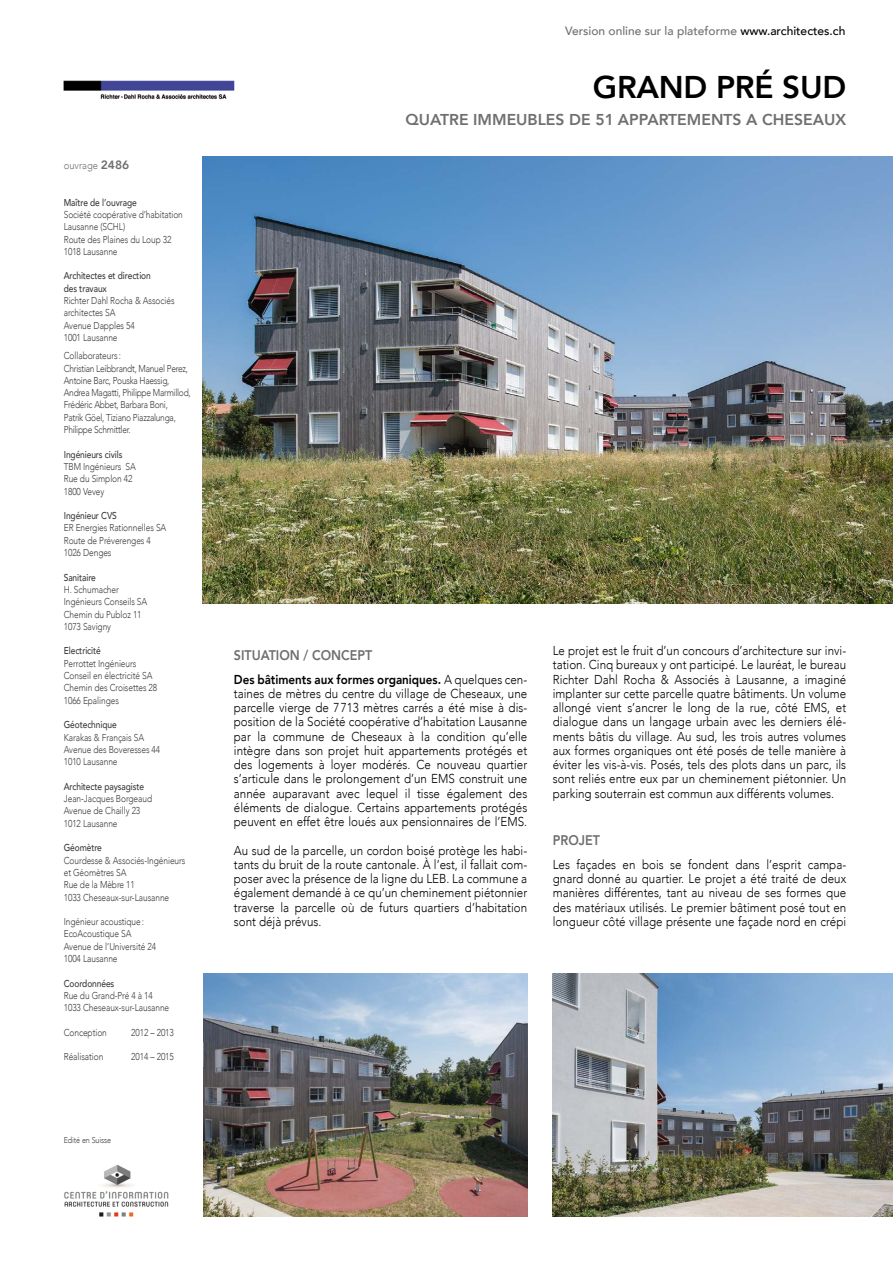
<style>
.page{position:relative;width:893px;height:1263px;background:#fff}
.page>*{position:absolute;margin:0;border:0;box-sizing:border-box;transform-origin:0 0}
.t1{font:800 31.35px "Avenir";letter-spacing:-.01em;color:#000}
.t2{font:800 15.75px "Avenir";color:#706f6f}
.t3{font:800 13.95px "Avenir";color:#706f6f;scale:.9 1}
.t4{font:300 12.9px/14.2px "Avenir";color:#000;text-align:justify;scale:.9 1}
.t5{font:500 12px "Avenir";color:#706f6f}
.t6{font:300 10.5px "Avenir";color:#706f6f;scale:.9 1}
.t7{font:300 10.05px/12.3px "Avenir";letter-spacing:-.01em;color:#3c3c3b;scale:.84 1}
.t8{font:300 10.05px/12.3px "Avenir";letter-spacing:-.03em;color:#3c3c3b;scale:.84 1}
.t9{font:500 10.05px/12.3px "Avenir";letter-spacing:-.01em;color:#3c3c3b;scale:.84 1}
.t10{font:300 8.55px "Avenir";letter-spacing:-.01em;color:#3c3c3b;scale:.84 1}
.s1{font-weight:800;font-size:12px}
.s2{color:#000}
.s3{font-weight:800}
</style>
<div class="page">
<img style="left:202px;top:157px;width:691px;height:446px">
<img style="left:63px;top:80px;width:172px;height:20px">
<img style="left:64px;top:1164px;width:105px;height:53px">
<img style="left:203px;top:974px;width:324px;height:242px">
<img style="left:553px;top:974px;width:340px;height:242px">
<p class="t6" style="left:64px;top:159px;width:74px">ouvrage <span class="s1">2486</span></p>
<p class="t9" style="left:64px;top:195px;width:89px">Maître de l’ouvrage</p>
<p class="t7" style="left:64px;top:208px;width:143px">Société coopérative d’habitation<br>Lausanne (SCHL)<br>Route des Plaines du Loup 32<br>1018 Lausanne</p>
<p class="t9" style="left:64px;top:269px;width:105px">Architectes et direction des travaux</p>
<p class="t7" style="left:64px;top:294px;width:133px">Richter Dahl Rocha &amp; Associés architectes SA<br>Avenue Dapples 54<br>1001 Lausanne</p>
<p class="t8" style="left:64px;top:350px;width:153px">Collaborateurs:<br>Christian Leibbrandt, Manuel Perez,<br>Antoine Barc, Pouska Haessig,<br>Andrea Magatti, Philippe Marmillod,<br>Frédéric Abbet, Barbara Boni,<br>Patrik Göel, Tiziano Piazzalunga,<br>Philippe Schmittler.</p>
<p class="t9" style="left:64px;top:447px;width:71px">Ingénieurs civils</p>
<p class="t7" style="left:64px;top:460px;width:87px">TBM Ingénieurs SA<br>Rue du Simplon 42<br>1800 Vevey</p>
<p class="t9" style="left:64px;top:509px;width:65px">Ingénieur CVS</p>
<p class="t7" style="left:64px;top:522px;width:124px">ER Energies Rationnelles SA<br>Route de Préverenges 4<br>1026 Denges</p>
<p class="t9" style="left:64px;top:570px;width:40px">Sanitaire</p>
<p class="t7" style="left:64px;top:583px;width:101px">H. Schumacher<br>Ingénieurs Conseils SA<br>Chemin du Publoz 11<br>1073 Savigny</p>
<p class="t9" style="left:64px;top:644px;width:46px">Electricité</p>
<p class="t7" style="left:64px;top:657px;width:113px">Perrottet Ingénieurs<br>Conseil en électricité SA<br>Chemin des Croisettes 28<br>1066 Epalinges</p>
<p class="t9" style="left:64px;top:718px;width:65px">Géotechnique</p>
<p class="t7" style="left:64px;top:731px;width:116px">Karakas &amp; Français SA<br>Avenue des Boveresses 44<br>1010 Lausanne</p>
<p class="t9" style="left:64px;top:779px;width:97px">Architecte paysagiste</p>
<p class="t7" style="left:64px;top:792px;width:107px">Jean-Jacques Borgeaud<br>Avenue de Chailly 23<br>1012 Lausanne</p>
<p class="t9" style="left:64px;top:841px;width:47px">Géomètre</p>
<p class="t7" style="left:64px;top:854px;width:146px">Courdesse &amp; Associés-Ingénieurs et Géomètres SA<br>Rue de la Mèbre 11<br>1033 Cheseaux-sur-Lausanne</p>
<p class="t7" style="left:64px;top:915px;width:111px">Ingénieur acoustique:<br>EcoAcoustique SA<br>Avenue de l’Université 24<br>1004 Lausanne</p>
<p class="t9" style="left:64px;top:976px;width:62px">Coordonnées</p>
<p class="t7" style="left:64px;top:989px;width:127px">Rue du Grand-Pré 4 à 14<br>1033 Cheseaux-sur-Lausanne</p>
<p class="t7" style="left:64px;top:1026px;width:53px">Conception</p>
<p class="t7" style="left:131px;top:1026px;width:52px">2012 – 2013</p>
<p class="t7" style="left:64px;top:1051px;width:49px">Réalisation</p>
<p class="t7" style="left:131px;top:1051px;width:52px">2014 – 2015</p>
<p class="t10" style="left:64px;top:1135px;width:58px">Edité en Suisse</p>
<p class="t5" style="left:565px;top:20px;width:282px">Version online sur la plateforme <span class="s2">www.architectes.ch</span></p>
<h1 class="t1" style="left:593px;top:63px;width:255px">GRAND PRÉ SUD</h1>
<p class="t2" style="left:405px;top:107px;width:442px">QUATRE IMMEUBLES DE 51 APPARTEMENTS A CHESEAUX</p>
<p class="t3" style="left:234px;top:644px;width:155px">SITUATION / CONCEPT</p>
<p class="t4" style="left:234px;top:672px;width:328px"><span class="s3">Des bâtiments aux formes organiques.</span> A quelques cen&shy;taines de mètres du centre du village de Cheseaux, une parcelle vierge de 7713 mètres carrés a été mise à dis&shy;position de la Société coopérative d’habitation Lausanne par la commune de Cheseaux à la condition qu’elle intègre dans son projet huit appartements protégés et des logements à loyer modérés. Ce nouveau quartier s’articule dans le prolongement d’un EMS construit une année auparavant avec lequel il tisse également des éléments de dialogue. Certains appartements protégés peuvent en effet être loués aux pensionnaires de l’EMS.</p>
<p class="t4" style="left:234px;top:843px;width:327px">Au sud de la parcelle, un cordon boisé protège les habi&shy;tants du bruit de la route cantonale. À l’est, il fallait com&shy;poser avec la présence de la ligne du LEB. La commune a également demandé à ce qu’un cheminement piétonnier traverse la parcelle où de futurs quartiers d’habitation sont déjà prévus.</p>
<p class="t4" style="left:553px;top:644px;width:328px">Le projet est le fruit d’un concours d’architecture sur invi&shy;tation. Cinq bureaux y ont participé. Le lauréat, le bureau Richter Dahl Rocha &amp; Associés à Lausanne, a imaginé implanter sur cette parcelle quatre bâtiments. Un volume allongé vient s’ancrer le long de la rue, côté EMS, et dialogue dans un langage urbain avec les derniers élé&shy;ments bâtis du village. Au sud, les trois autres volumes aux formes organiques ont été posés de telle manière à éviter les vis-à-vis. Posés, tels des plots dans un parc, ils sont reliés entre eux par un cheminement piétonnier. Un parking souterrain est commun aux différents volumes.</p>
<p class="t3" style="left:553px;top:829px;width:54px">PROJET</p>
<p class="t4" style="left:553px;top:857px;width:328px">Les façades en bois se fondent dans l’esprit campa&shy;gnard donné au quartier. Le projet a été traité de deux manières différentes, tant au niveau de ses formes que des matériaux utilisés. Le premier bâtiment posé tout en longueur côté village présente une façade nord en crépi</p>
</div>
